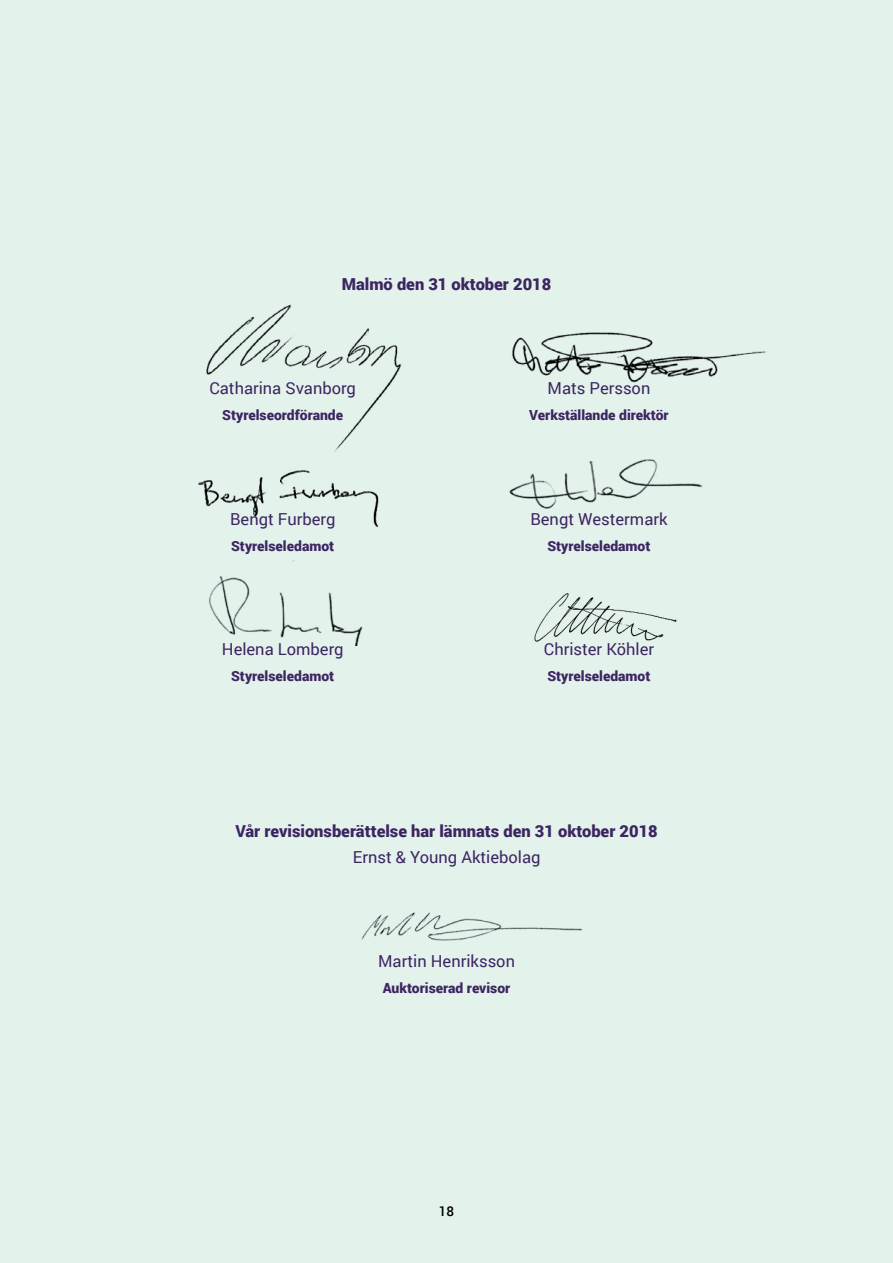
<style>
.page{position:relative;width:893px;height:1263px;background:#e3f2eb}
.page>*{position:absolute;margin:0;border:0;box-sizing:border-box;transform-origin:0 0}
.t1{font:16.5px "Roboto";color:#3d2562}
.t2{font:900 16.5px "Roboto";color:#3d2562}
.t3{font:900 13.95px "Roboto";color:#3d2562}
.t4{font:500 13.5px "Roboto";color:#000}
</style>
<div class="page">
<img style="left:206px;top:304px;width:196px;height:148px">
<img style="left:361px;top:912px;width:222px;height:29px">
<img style="left:509px;top:468px;width:194px;height:41px">
<img style="left:534px;top:593px;width:143px;height:49px">
<img style="left:209px;top:559px;width:154px;height:87px">
<img style="left:198px;top:470px;width:181px;height:57px">
<img style="left:512px;top:332px;width:255px;height:136px">
<p class="t2" style="left:342px;top:273px;width:211px">Malmö den 31 oktober 2018</p>
<p class="t1" style="left:209px;top:377px;width:148px">Catharina Svanborg</p>
<p class="t1" style="left:547px;top:377px;width:104px">Mats Persson</p>
<p class="t3" style="left:222px;top:405px;width:122px">Styrelseordförande</p>
<p class="t3" style="left:529px;top:405px;width:141px">Verkställande direktör</p>
<p class="t1" style="left:230px;top:507px;width:107px">Bengt Furberg</p>
<p class="t1" style="left:530px;top:507px;width:139px">Bengt Westermark</p>
<p class="t3" style="left:231px;top:536px;width:105px">Styrelseledamot</p>
<p class="t3" style="left:547px;top:536px;width:105px">Styrelseledamot</p>
<p class="t1" style="left:222px;top:637px;width:123px">Helena Lomberg</p>
<p class="t1" style="left:544px;top:637px;width:112px">Christer Köhler</p>
<p class="t3" style="left:231px;top:666px;width:105px">Styrelseledamot</p>
<p class="t3" style="left:547px;top:666px;width:105px">Styrelseledamot</p>
<p class="t2" style="left:235px;top:819px;width:424px">Vår revisionsberättelse har lämnats den 31 oktober 2018</p>
<p class="t1" style="left:353px;top:845px;width:189px">Ernst &amp; Young Aktiebolag</p>
<p class="t1" style="left:378px;top:950px;width:138px">Martin Henriksson</p>
<p class="t3" style="left:383px;top:978px;width:129px">Auktoriserad revisor</p>
<p class="t4" style="left:439px;top:1202px;width:17px">18</p>
</div>
